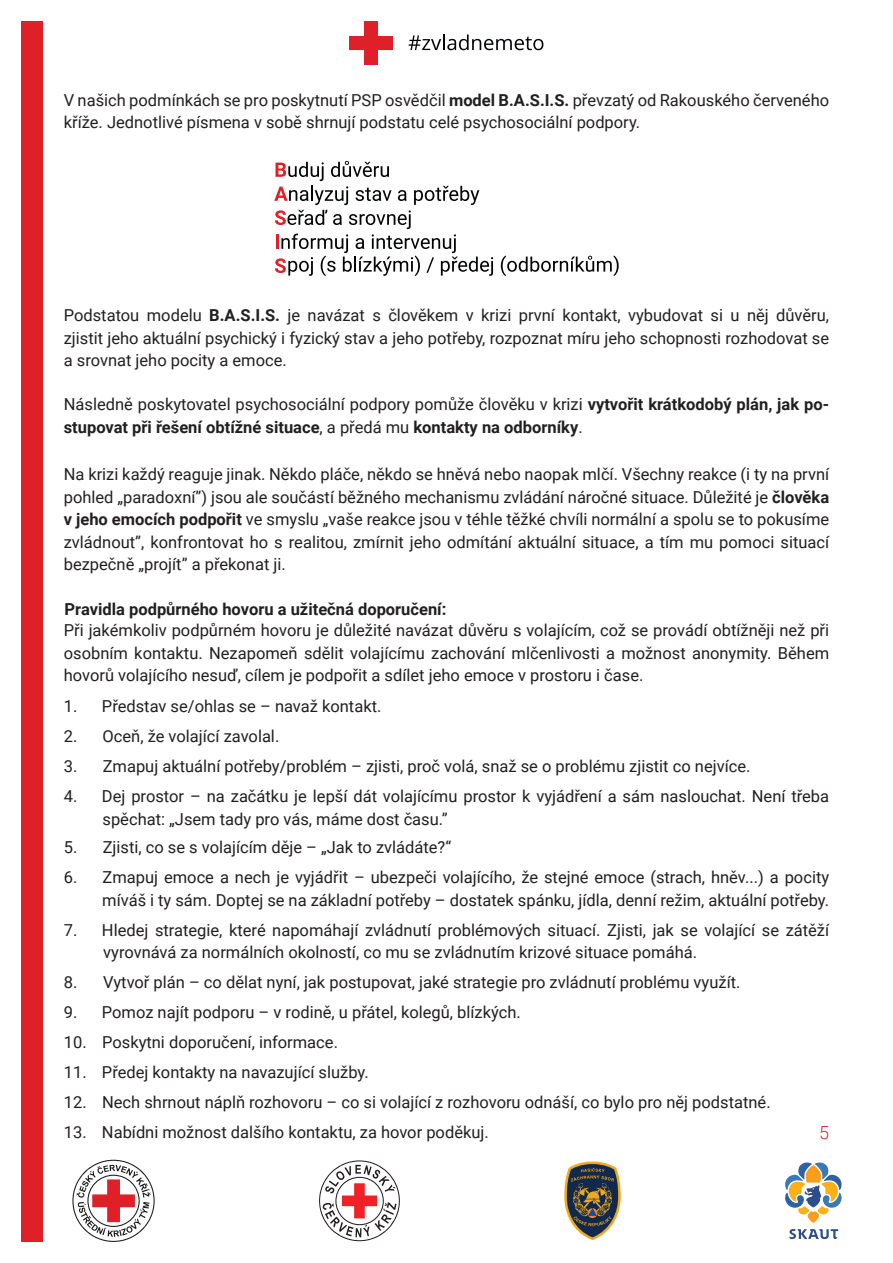
<style>
.page{position:relative;width:893px;height:1263px;background:#fff}
.page>*{position:absolute;margin:0;border:0;box-sizing:border-box;transform-origin:0 0}
.t1{font:300 18px "Roboto";color:#e02227}
.t2{font:16.5px/22.5px "Roboto";color:#231f20}
.t3{font:700 16.5px/22.5px "Roboto";color:#231f20}
.s1{font-weight:700}
.s2{font-weight:400}
</style>
<div class="page">
<div style="left:21px;top:21px;width:22px;height:1221px;background:#e02028"></div>
<div style="left:365px;top:21px;width:13px;height:44px;background:#e02028"></div>
<div style="left:349px;top:36px;width:44px;height:14px;background:#e02028"></div>
<svg style="left:409px;top:34px;width:134px;height:16px"></svg>
<svg style="left:72px;top:1160px;width:83px;height:82px"></svg>
<svg style="left:564px;top:1161px;width:57px;height:79px"></svg>
<svg style="left:319px;top:1160px;width:81px;height:81px"></svg>
<svg style="left:785px;top:1162px;width:56px;height:61px"></svg>
<svg style="left:789px;top:1229px;width:49px;height:10px"></svg>
<svg style="left:274px;top:161px;width:219px;height:115px"></svg>
<svg style="left:501px;top:255px;width:118px;height:21px"></svg>
<p class="t2" style="left:64px;top:88px;width:767px">V našich podmínkách se pro poskytnutí PSP osvědčil <span class="s1">model B.A.S.I.S.</span> převzatý od Rakouského červeného kříže. Jednotlivé písmena v sobě shrnují podstatu celé psychosociální podpory.</p>
<p class="t2" style="left:64px;top:303px;width:767px;text-align:justify">Podstatou modelu <span class="s1">B.A.S.I.S.</span> je navázat s člověkem v krizi první kontakt, vybudovat si u něj důvěru, zjistit jeho aktuální psychický i fyzický stav a jeho potřeby, rozpoznat míru jeho schopnosti rozhodovat se a srovnat jeho pocity a emoce.</p>
<p class="t3" style="left:64px;top:392px;width:767px"><span class="s2">Následně poskytovatel psychosociální podpory pomůže člověku v krizi</span> vytvořit krátkodobý plán, jak po&shy;stupovat při řešení obtížné situace<span class="s2">, a předá mu</span> kontakty na odborníky<span class="s2">.</span></p>
<p class="t2" style="left:64px;top:462px;width:767px;text-align:justify">Na krizi každý reaguje jinak. Někdo pláče, někdo se hněvá nebo naopak mlčí. Všechny reakce (i ty na první pohled „paradoxní”) jsou ale součástí běžného mechanismu zvládání náročné situace. Důležité je <span class="s1">člověka v jeho emocích podpořit</span> ve smyslu „vaše reakce jsou v téhle těžké chvíli normální a spolu se to pokusíme zvládnout”, konfrontovat ho s realitou, zmírnit jeho odmítání aktuální situace, a tím mu pomoci situací bezpečně „projít” a překonat ji.</p>
<p class="t3" style="left:65px;top:597px;width:383px">Pravidla podpůrného hovoru a užitečná doporučení:</p>
<p class="t2" style="left:64px;top:619px;width:767px;text-align:justify">Při jakémkoliv podpůrném hovoru je důležité navázat důvěru s volajícím, což se provádí obtížněji než při osobním kontaktu. Nezapomeň sdělit volajícímu zachování mlčenlivosti a možnost anonymity. Během hovorů volajícího nesuď, cílem je podpořit a sdílet jeho emoce v prostoru i čase.</p>
<p class="t2" style="left:64px;top:694px;width:319px">1. Představ se/ohlas se – navaž kontakt.</p>
<p class="t2" style="left:64px;top:724px;width:217px">2. Oceň, že volající zavolal.</p>
<p class="t2" style="left:64px;top:754px;width:688px">3. Zmapuj aktuální potřeby/problém – zjisti, proč volá, snaž se o problému zjistit co nejvíce.</p>
<p class="t2" style="left:103px;top:784px;width:728px;text-indent:-39px">4. Dej prostor – na začátku je lepší dát volajícímu prostor k vyjádření a sám naslouchat. Není třeba spěchat: „Jsem tady pro vás, máme dost času.”</p>
<p class="t2" style="left:64px;top:835px;width:389px">5. Zjisti, co se s volajícím děje – „Jak to zvládáte?“</p>
<p class="t2" style="left:64px;top:865px;width:767px;text-align:right">6. Zmapuj emoce a nech je vyjádřit – ubezpeči volajícího, že stejné emoce (strach, hněv...) a pocity míváš i ty sám. Doptej se na základní potřeby – dostatek spánku, jídla, denní režim, aktuální potřeby.</p>
<p class="t2" style="left:103px;top:918px;width:727px;text-indent:-39px">7. Hledej strategie, které napomáhají zvládnutí problémových situací. Zjisti, jak se volající se zátěží vyrovnává za normálních okolností, co mu se zvládnutím krizové situace pomáhá.</p>
<p class="t2" style="left:64px;top:970px;width:678px">8. Vytvoř plán – co dělat nyní, jak postupovat, jaké strategie pro zvládnutí problému využít.</p>
<p class="t2" style="left:64px;top:1000px;width:459px">9. Pomoz najít podporu – v rodině, u přátel, kolegů, blízkých.</p>
<p class="t2" style="left:64px;top:1030px;width:276px">10. Poskytni doporučení, informace.</p>
<p class="t2" style="left:64px;top:1060px;width:306px">11. Předej kontakty na navazující služby.</p>
<p class="t2" style="left:64px;top:1090px;width:708px">12. Nech shrnout náplň rozhovoru – co si volající z rozhovoru odnáší, co bylo pro něj podstatné.</p>
<p class="t2" style="left:64px;top:1120px;width:427px">13. Nabídni možnost dalšího kontaktu, za hovor poděkuj.</p>
<p class="t1" style="left:819px;top:1120px;width:11px">5</p>
</div>
